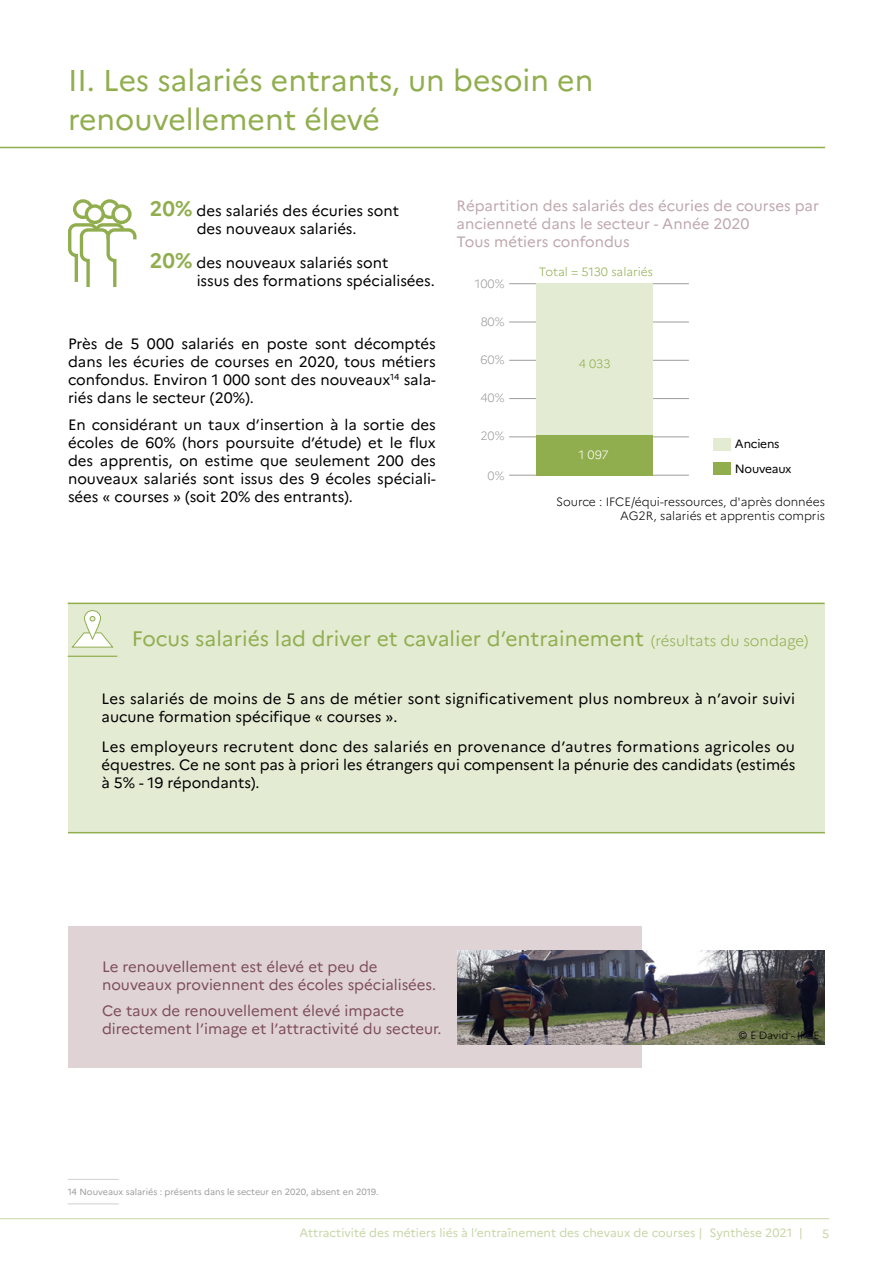
<style>
.page{position:relative;width:893px;height:1263px;background:#fff}
.page>*{position:absolute;margin:0;border:0;box-sizing:border-box;transform-origin:0 0}
.t1{font:30px/39px "Marianne";color:#91ae4f}
.t2{font:21px "Marianne";color:#91ae4f}
.t3{font:15px/18px "Marianne";color:#000;text-align:justify}
.t4{font:15px/18px "Marianne";color:#7d4e5b}
.t5{font:15px/18px "Marianne";color:#bea7ad}
.t6{font:12px "Marianne";color:#c8d6a7}
.t7{font:300 12px/14.4px "Marianne";color:#000;text-align:right}
.t8{font:300 12px "Marianne";color:#91ae4f}
.t9{font:300 12px "Marianne";color:#9d9d9c}
.t10{font:12px "Marianne";letter-spacing:-.02em;color:#000}
.t11{font:300 12px "Marianne";color:#fff}
.t12{font:300 10.5px "Marianne";color:#000}
.t13{font:9px "Marianne";color:#9d9d9c}
.s1{font-weight:700;font-size:21px;color:#91ae4f}
.s2{font-weight:300;font-size:15px}
.s3{font-weight:400}
</style>
<div class="page">
<hr style="left:0;top:1218px;width:829px;height:1px;background:#c8d6a7">
<hr style="left:0;top:147px;width:825px;height:1px;background:#91ae4f">
<hr style="left:68px;top:1203px;width:51px;height:1px;background:#d0d0d0">
<hr style="left:68px;top:1179px;width:51px;height:1px;background:#d0d0d0">
<div style="left:68px;top:603px;width:757px;height:229px;background:#e3ebd3"></div>
<hr style="left:68px;top:603px;width:757px;height:1px;background:#91ae4f">
<hr style="left:68px;top:656px;width:49px;height:1px;background:#91ae4f">
<svg style="left:71px;top:632px;width:43px;height:16px"></svg>
<svg style="left:84px;top:611px;width:17px;height:28px"></svg>
<div style="left:84px;top:610px;width:17px;height:29px;border:1px solid #91ae4f;border-radius:8px"></div>
<svg style="left:90px;top:616px;width:5px;height:5px"></svg>
<hr style="left:68px;top:832px;width:757px;height:1px;background:#91ae4f">
<hr style="left:509px;top:475px;width:180px;height:1px;background:#9d9d9c">
<hr style="left:509px;top:437px;width:180px;height:1px;background:#9d9d9c">
<hr style="left:509px;top:398px;width:180px;height:1px;background:#9d9d9c">
<hr style="left:509px;top:360px;width:180px;height:1px;background:#9d9d9c">
<hr style="left:509px;top:322px;width:180px;height:1px;background:#9d9d9c">
<hr style="left:509px;top:283px;width:180px;height:1px;background:#9d9d9c">
<div style="left:537px;top:284px;width:116px;height:151px;background:#e3ebd3"></div>
<div style="left:537px;top:435px;width:116px;height:40px;background:#91ae4f"></div>
<div style="left:714px;top:462px;width:17px;height:13px;background:#91ae4f"></div>
<div style="left:714px;top:438px;width:17px;height:13px;background:#e3ebd3"></div>
<svg style="left:68px;top:199px;width:69px;height:88px"></svg>
<div style="left:68px;top:926px;width:573px;height:142px;background:#dfd3d6"></div>
<img style="left:457px;top:950px;width:368px;height:95px">
<h1 class="t1" style="left:68px;top:60px;width:527px">II. Les salariés entrants, un besoin en renouvellement élevé</h1>
<p class="t3" style="left:150px;top:202px;width:251px;text-align:center"><span class="s1">20%</span> des salariés des écuries sont des nouveaux salariés.</p>
<p class="t3" style="left:197px;top:253px;width:240px;text-indent:-47px"><span class="s1">20%</span> des nouveaux salariés sont<br>issus des formations spécialisées.</p>
<p class="t3" style="left:68px;top:335px;width:369px">Près de 5 000 salariés en poste sont décomptés dans les écuries de courses en 2020, tous métiers confondus. Environ 1 000 sont des nouveaux<sup>14</sup> sala&shy;riés dans le secteur (20%).</p>
<p class="t3" style="left:68px;top:415px;width:369px">En considérant un taux d’insertion à la sortie des écoles de 60% (hors poursuite d’étude) et le flux des apprentis, on estime que seulement 200 des nouveaux salariés sont issus des 9 écoles spéciali&shy;sées « courses » (soit 20% des entrants).</p>
<p class="t5" style="left:457px;top:196px;width:364px">Répartition des salariés des écuries de courses par ancienneté dans le secteur - Année 2020<br>Tous métiers confondus</p>
<p class="t9" style="left:475px;top:276px;width:31px">100%</p>
<p class="t8" style="left:539px;top:265px;width:116px">Total = 5130 salariés</p>
<p class="t9" style="left:481px;top:314px;width:26px">80%</p>
<p class="t9" style="left:481px;top:352px;width:26px">60%</p>
<p class="t9" style="left:480px;top:390px;width:26px">40%</p>
<p class="t9" style="left:480px;top:428px;width:26px">20%</p>
<p class="t9" style="left:488px;top:468px;width:19px">0%</p>
<p class="t8" style="left:579px;top:356px;width:33px">4 033</p>
<p class="t11" style="left:579px;top:448px;width:31px">1 097</p>
<p class="t10" style="left:735px;top:437px;width:46px">Anciens</p>
<p class="t10" style="left:735px;top:461px;width:58px">Nouveaux</p>
<p class="t7" style="left:556px;top:494px;width:270px">Source : IFCE/équi-ressources, d'après données<br>AG2R, salariés et apprentis compris</p>
<h2 class="t2" style="left:132px;top:625px;width:678px">Focus salariés lad driver et cavalier d’entrainement <span class="s2">(résultats du sondage)</span></h2>
<p class="t3" style="left:102px;top:689px;width:695px">Les salariés de moins de 5 ans de métier sont significativement plus nombreux à n’avoir suivi aucune formation spécifique « courses ».</p>
<p class="t3" style="left:102px;top:738px;width:695px">Les employeurs recrutent donc des salariés en provenance d’autres formations agricoles ou équestres. Ce ne sont pas à priori les étrangers qui compensent la pénurie des candidats (estimés à 5% - 19 répondants).</p>
<p class="t4" style="left:102px;top:957px;width:336px">Le renouvellement est élevé et peu de nouveaux proviennent des écoles spécialisées.</p>
<p class="t4" style="left:102px;top:1002px;width:341px">Ce taux de renouvellement élevé impacte directement l’image et l’attractivité du secteur.</p>
<p class="t13" style="left:68px;top:1186px;width:312px">14 Nouveaux salariés : présents dans le secteur en 2020, absent en 2019.</p>
<p class="t12" style="left:739px;top:1029px;width:82px"><span class="s3">©</span> E David - IFCE</p>
<p class="t6" style="left:300px;top:1225px;width:505px">Attractivité des métiers liés à l’entraînement des chevaux de courses | Synthèse 2021 |</p>
<p class="t6" style="left:822px;top:1226px;width:9px">5</p>
</div>
